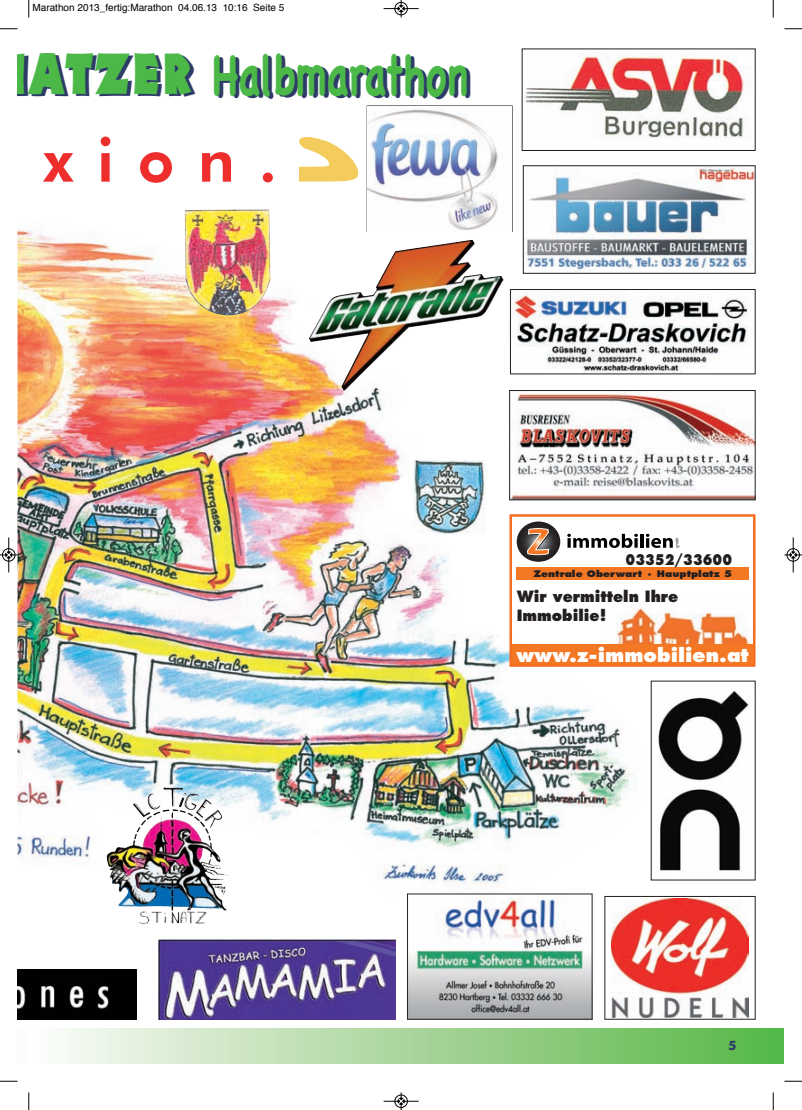
<style>
.page{position:relative;width:802px;height:1110px;background:#fff}
.page>*{position:absolute;margin:0;border:0;box-sizing:border-box;transform-origin:0 0}
.t1{font:800 59.62px "Futura BT";color:#ee2d2d}
.t2{font:700 56px "Chalkboard";color:#2d3c67;scale:.71 1}
.t3{font:18.62px "Futura Extra Bold+VQRCGL";color:#fff}
.t4{font:15.12px/18.1px "Futura Extra Bold+VQRCGL";color:#231f20;scale:.96 1}
.t5{font:14.38px "Futura Extra Bold+VQRCGL";color:#231f20;scale:.82 1}
.t6{font:700 13.75px "Futura SB";color:#2d3c67}
.t7{font:10px "Helvetica";color:#000}
.t8{font:8.88px "Futura Extra Bold+VQRCGL";color:#231f20;scale:1.14 1}
.s1{font-family:"Neuland";font-weight:400}
</style>
<div class="page">
<img style="left:18px;top:217px;width:628px;height:690px">
<img style="left:511px;top:392px;width:242px;height:106px">
<div style="left:509px;top:390px;width:246px;height:110px;border:1px solid #231f20"></div>
<img style="left:512px;top:291px;width:236px;height:81px">
<div style="left:510px;top:289px;width:245px;height:85px;border:1px solid #231f20"></div>
<img style="left:524px;top:53px;width:221px;height:86px">
<div style="left:522px;top:49px;width:233px;height:102px;border:1px solid #231f20"></div>
<img style="left:163px;top:788px;width:11px;height:18px">
<img style="left:413px;top:461px;width:72px;height:73px">
<img style="left:525px;top:167px;width:228px;height:105px">
<div style="left:523px;top:165px;width:232px;height:109px;border:1px solid #231f20"></div>
<img style="left:158px;top:939px;width:237px;height:80px">
<img style="left:309px;top:240px;width:194px;height:151px">
<img style="left:409px;top:896px;width:181px;height:121px">
<div style="left:509px;top:514px;width:246px;height:153px;border:2px solid #f36e21"></div>
<div style="left:29px;top:1028px;width:754px;height:35px;background:linear-gradient(to right,#fefaf9,#56b544)"></div>
<div style="left:18px;top:1028px;width:11px;height:35px;background:#fbfdfb"></div>
<img style="left:658px;top:689px;width:92px;height:182px">
<img style="left:18px;top:969px;width:119px;height:50px">
<img style="left:185px;top:209px;width:85px;height:106px">
<img style="left:611px;top:898px;width:137px;height:119px">
<img style="left:367px;top:107px;width:145px;height:124px">
<svg style="left:299px;top:137px;width:59px;height:45px"></svg>
<svg style="left:28px;top:0;width:2px;height:18px"></svg>
<svg style="left:0;top:28px;width:18px;height:2px"></svg>
<svg style="left:772px;top:0;width:2px;height:18px"></svg>
<svg style="left:784px;top:28px;width:18px;height:2px"></svg>
<svg style="left:28px;top:1092px;width:2px;height:18px"></svg>
<svg style="left:0;top:1081px;width:18px;height:1px"></svg>
<svg style="left:772px;top:1092px;width:2px;height:18px"></svg>
<svg style="left:784px;top:1081px;width:18px;height:1px"></svg>
<div style="left:394px;top:2px;width:14px;height:13px;border:1px solid #fff;border-radius:50%"></div>
<hr style="left:383px;top:8px;width:35px;height:1px;background:#000">
<div style="left:395px;top:2px;width:12px;height:13px;border:1px solid #000;border-radius:50%"></div>
<svg style="left:398px;top:0;width:6px;height:17px"></svg>
<div style="left:394px;top:1094px;width:14px;height:14px;border:1px solid #fff;border-radius:50%"></div>
<hr style="left:383px;top:1101px;width:35px;height:1px;background:#000">
<div style="left:395px;top:1095px;width:12px;height:13px;border:1px solid #000;border-radius:50%"></div>
<svg style="left:398px;top:1092px;width:6px;height:18px"></svg>
<div style="left:2px;top:548px;width:13px;height:14px;border:1px solid #fff;border-radius:50%"></div>
<hr style="left:9px;top:537px;width:1px;height:35px;background:#000">
<div style="left:2px;top:548px;width:13px;height:13px;border:1px solid #000;border-radius:50%"></div>
<svg style="left:0;top:552px;width:18px;height:6px"></svg>
<div style="left:786px;top:548px;width:13px;height:14px;border:1px solid #fff;border-radius:50%"></div>
<hr style="left:793px;top:537px;width:1px;height:35px;background:#000">
<div style="left:786px;top:548px;width:13px;height:13px;border:1px solid #000;border-radius:50%"></div>
<svg style="left:784px;top:552px;width:18px;height:6px"></svg>
<svg style="left:512px;top:517px;width:241px;height:147px"></svg>
<p class="t7" style="left:32px;top:4px;width:253px">Marathon 2013_fertig:Marathon 04.06.13 10:16 Seite 5</p>
<h2 class="t2" style="left:-10px;top:41px;width:680px"><span class="s1">NATZER</span> Halbmarathon</h2>
<h1 class="t1" style="left:43px;top:137px;width:235px">xion.</h1>
<h3 class="t5" style="left:625px;top:553px;width:132px">03352/33600</h3>
<p class="t8" style="left:533px;top:570px;width:97px">Zentrale Oberwart</p>
<p class="t8" style="left:657px;top:570px;width:68px">Hauptplatz 5</p>
<h3 class="t4" style="left:516px;top:589px;width:170px">Wir vermitteln Ihre<br>Immobilie!</h3>
<h3 class="t3" style="left:516px;top:647px;width:234px">www.z-immobilien.at</h3>
<h3 class="t6" style="left:728px;top:1037px;width:9px">5</h3>
</div>
